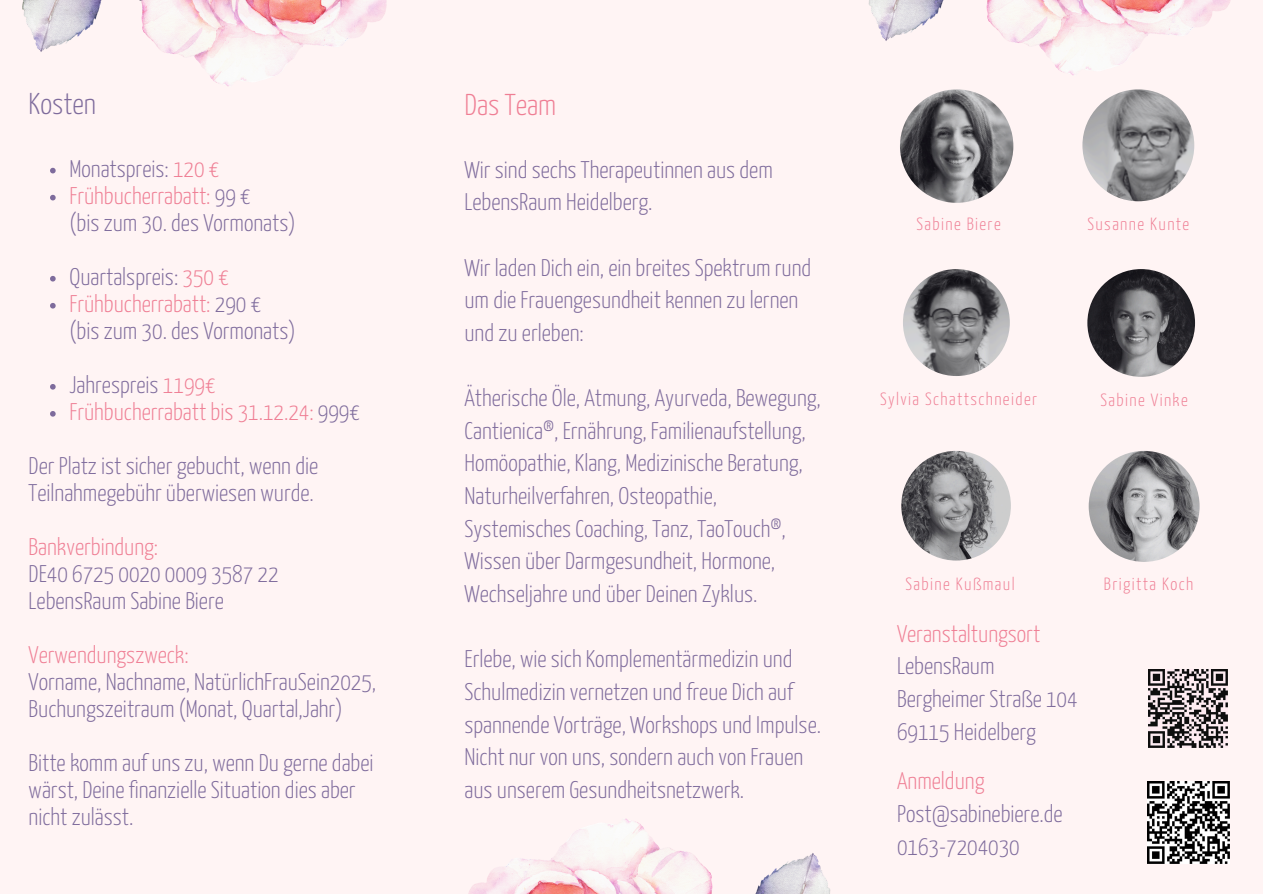
<style>
.page{position:relative;width:1263px;height:894px;background:#fff}
.page>*{position:absolute;margin:0;border:0;box-sizing:border-box;transform-origin:0 0}
.t1{font:300 30px "Yanone Kaffeesatz";color:#ef7e94}
.t2{font:300 30px "Yanone Kaffeesatz";color:#7e6b9c}
.t3{font:300 24px/32.7px "Yanone Kaffeesatz";color:#7e6b9c}
.t4{font:300 24px "Yanone Kaffeesatz";color:#ef7e94}
.t5{font:300 17.7px "Yanone Kaffeesatz";letter-spacing:.08em;color:#ef7e94}
.s1{color:#ef7e94}
.s2{color:#7e6b9c}
</style>
<div class="page">
<div style="left:0;top:0;width:1263px;height:893px;background:#fff4f4"></div>
<img style="left:469px;top:818px;width:362px;height:75px">
<svg style="left:50px;top:168px;width:6px;height:5px"></svg>
<svg style="left:50px;top:195px;width:6px;height:5px"></svg>
<svg style="left:50px;top:276px;width:6px;height:5px"></svg>
<svg style="left:50px;top:303px;width:6px;height:5px"></svg>
<svg style="left:50px;top:384px;width:6px;height:5px"></svg>
<svg style="left:50px;top:411px;width:6px;height:5px"></svg>
<img style="left:900px;top:89px;width:113px;height:114px;border-radius:50%">
<img style="left:1089px;top:450px;width:111px;height:111px;border-radius:50%">
<img style="left:1082px;top:89px;width:112px;height:112px;border-radius:50%">
<img style="left:901px;top:450px;width:110px;height:110px;border-radius:50%">
<img style="left:903px;top:269px;width:107px;height:107px;border-radius:50%">
<img style="left:1087px;top:269px;width:108px;height:108px;border-radius:50%">
<img style="left:1148px;top:669px;width:79px;height:78px">
<img style="left:1147px;top:781px;width:82px;height:82px">
<img style="left:22px;top:0;width:365px;height:86px">
<img style="left:868px;top:0;width:363px;height:75px">
<p class="t2" style="left:29px;top:92px;width:69px">Kosten</p>
<h1 class="t3" style="left:69px;top:154px;width:151px">Monatspreis: <span class="s1">120 €</span></h1>
<h2 class="t3" style="left:69px;top:184px;width:228px;line-height:27px"><span class="s1">Frühbucherrabatt:</span> 99 €<br>(bis zum 30. des Vormonats)</h2>
<h2 class="t3" style="left:69px;top:262px;width:161px">Quartalspreis: <span class="s1">350 €</span></h2>
<h2 class="t3" style="left:69px;top:292px;width:228px;line-height:27px"><span class="s1">Frühbucherrabatt:</span> 290 € (bis zum 30. des Vormonats)</h2>
<h2 class="t3" style="left:69px;top:370px;width:148px">Jahrespreis <span class="s1">1199€</span></h2>
<p class="t4" style="left:69px;top:402px;width:292px">Frühbucherrabatt bis 31.12.24: <span class="s2">999€</span></p>
<h1 class="t3" style="left:29px;top:454px;width:291px;line-height:27px">Der Platz ist sicher gebucht, wenn die<br>Teilnahmegebühr überwiesen wurde.</h1>
<p class="t3" style="left:29px;top:535px;width:251px;line-height:27px"><span class="s1">Bankverbindung:<br></span>DE40 6725 0020 0009 3587 22<br>LebensRaum Sabine Biere</p>
<p class="t3" style="left:29px;top:643px;width:349px;line-height:27px"><span class="s1">Verwendungszweck:<br></span>Vorname, Nachname, NatürlichFrauSein2025,<br>Buchungszeitraum (Monat, Quartal,Jahr)</p>
<p class="t3" style="left:29px;top:751px;width:346px;line-height:27px">Bitte komm auf uns zu, wenn Du gerne dabei wärst, Deine finanzielle Situation dies aber nicht zulässt.</p>
<p class="t1" style="left:464px;top:92px;width:93px">Das Team</p>
<p class="t3" style="left:464px;top:155px;width:310px">Wir sind sechs Therapeutinnen aus dem<br>LebensRaum Heidelberg.</p>
<p class="t3" style="left:464px;top:253px;width:348px">Wir laden Dich ein, ein breites Spektrum rund um die Frauengesundheit kennen zu lernen und zu erleben:</p>
<h2 class="t3" style="left:464px;top:383px;width:358px">Ätherische Öle, Atmung, Ayurveda, Bewegung, Cantienica®, Ernährung, Familienaufstellung, Homöopathie, Klang, Medizinische Beratung, Naturheilverfahren, Osteopathie, Systemisches Coaching, Tanz, TaoTouch®, Wissen über Darmgesundheit, Hormone, Wechseljahre und über Deinen Zyklus.</h2>
<h2 class="t3" style="left:464px;top:644px;width:358px">Erlebe, wie sich Komplementärmedizin und Schulmedizin vernetzen und freue Dich auf spannende Vorträge, Workshops und Impulse.<br>Nicht nur von uns, sondern auch von Frauen aus unserem Gesundheitsnetzwerk.</h2>
<h2 class="t5" style="left:916px;top:217px;width:86px">Sabine Biere</h2>
<p class="t5" style="left:1087px;top:217px;width:103px">Susanne Kunte</p>
<p class="t5" style="left:880px;top:392px;width:158px">Sylvia Schattschneider</p>
<p class="t5" style="left:1100px;top:392px;width:89px">Sabine Vinke</p>
<p class="t5" style="left:906px;top:577px;width:111px">Sabine Kußmaul</p>
<p class="t3" style="left:897px;top:618px;width:182px"><span class="s1">Veranstaltungsort<br></span>LebensRaum<br>Bergheimer Straße 104<br>69115 Heidelberg</p>
<p class="t3" style="left:897px;top:766px;width:167px"><span class="s1">Anmeldung<br></span>Post@sabinebiere.de<br>0163-7204030</p>
<p class="t5" style="left:1104px;top:577px;width:91px">Brigitta Koch</p>
</div>
